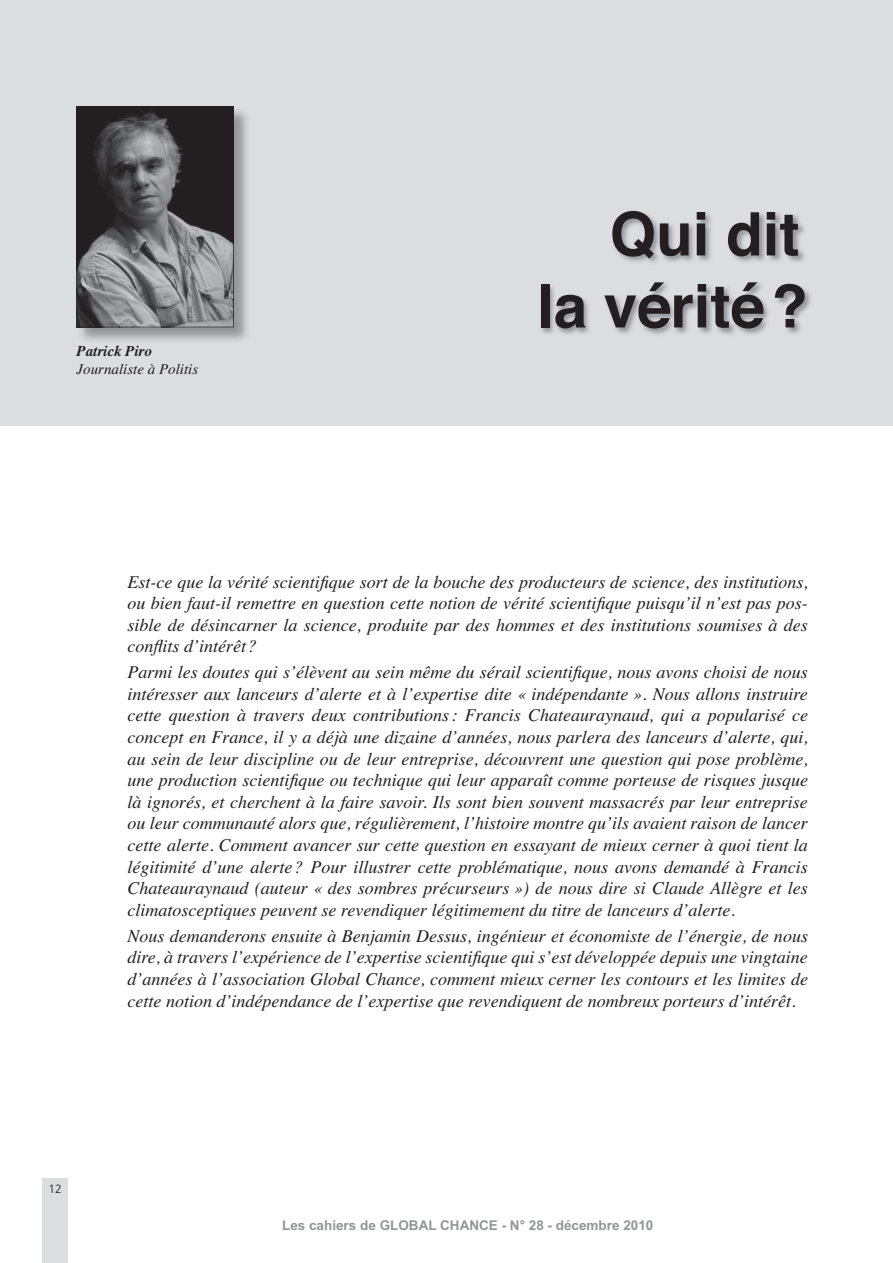
<style>
.page{position:relative;width:893px;height:1263px;background:#fff}
.page>*{position:absolute;margin:0;border:0;box-sizing:border-box;transform-origin:0 0}
.t1{font:700 60px/72px "Helvetica";color:#231f20;text-align:right}
.t2{font:italic 18px/21.6px "Times";color:#231f20;text-align:justify}
.t3{font:italic 15px/18px "Times";color:#231f20}
.t4{font:700 13.5px "Arial";color:#939598}
.t5{font:300 12px "Frutiger";color:#231f20}
.s1{font-weight:700}
</style>
<div class="page">
<div style="left:43px;top:1178px;width:25px;height:85px;background:#dcddde"></div>
<div style="left:0;top:0;width:893px;height:425px;background:#dcddde"></div>
<img style="left:541px;top:212px;width:270px;height:123px">
<img style="left:77px;top:111px;width:170px;height:230px">
<svg style="left:77px;top:106px;width:157px;height:221px;background:#5b5b5d"></svg>
<p class="t3" style="left:77px;top:343px;width:123px"><span class="s1">Patrick Piro<br></span>Journaliste à Politis</p>
<p class="t1" style="left:537px;top:204px;width:272px">Qui dit<br>la vérité ?</p>
<p class="t2" style="left:128px;top:572px;width:682px">Est-ce que la vérité scientifique sort de la bouche des producteurs de science, des institutions, ou bien faut-il remettre en question cette notion de vérité scientifique puisqu’il n’est pas pos&shy;sible de désincarner la science, produite par des hommes et des institutions soumises à des conflits d’intérêt ?</p>
<p class="t2" style="left:128px;top:663px;width:682px">Parmi les doutes qui s’élèvent au sein même du sérail scientifique, nous avons choisi de nous intéresser aux lanceurs d’alerte et à l’expertise dite « indépendante ». Nous allons instruire cette question à travers deux contributions : Francis Chateauraynaud, qui a popularisé ce concept en France, il y a déjà une dizaine d’années, nous parlera des lanceurs d’alerte, qui, au sein de leur discipline ou de leur entreprise, découvrent une question qui pose problème, une production scientifique ou technique qui leur apparaît comme porteuse de risques jusque là ignorés, et cherchent à la faire savoir. Ils sont bien souvent massacrés par leur entreprise ou leur communauté alors que, régulièrement, l’histoire montre qu’ils avaient raison de lancer cette alerte. Comment avancer sur cette question en essayant de mieux cerner à quoi tient la légitimité d’une alerte ? Pour illustrer cette problématique, nous avons demandé à Francis Chateauraynaud (auteur « des sombres précurseurs ») de nous dire si Claude Allègre et les climatosceptiques peuvent se revendiquer légitimement du titre de lanceurs d’alerte.</p>
<p class="t2" style="left:128px;top:926px;width:682px">Nous demanderons ensuite à Benjamin Dessus, ingénieur et économiste de l’énergie, de nous dire, à travers l’expérience de l’expertise scientifique qui s’est développée depuis une vingtaine d’années à l’association Global Chance, comment mieux cerner les contours et les limites de cette notion d’indépendance de l’expertise que revendiquent de nombreux porteurs d’intérêt.</p>
<p class="t5" style="left:49px;top:1184px;width:15px">12</p>
<p class="t4" style="left:282px;top:1218px;width:373px">Les cahiers de GLOBAL CHANCE - N° 28 - décembre 2010</p>
</div>
